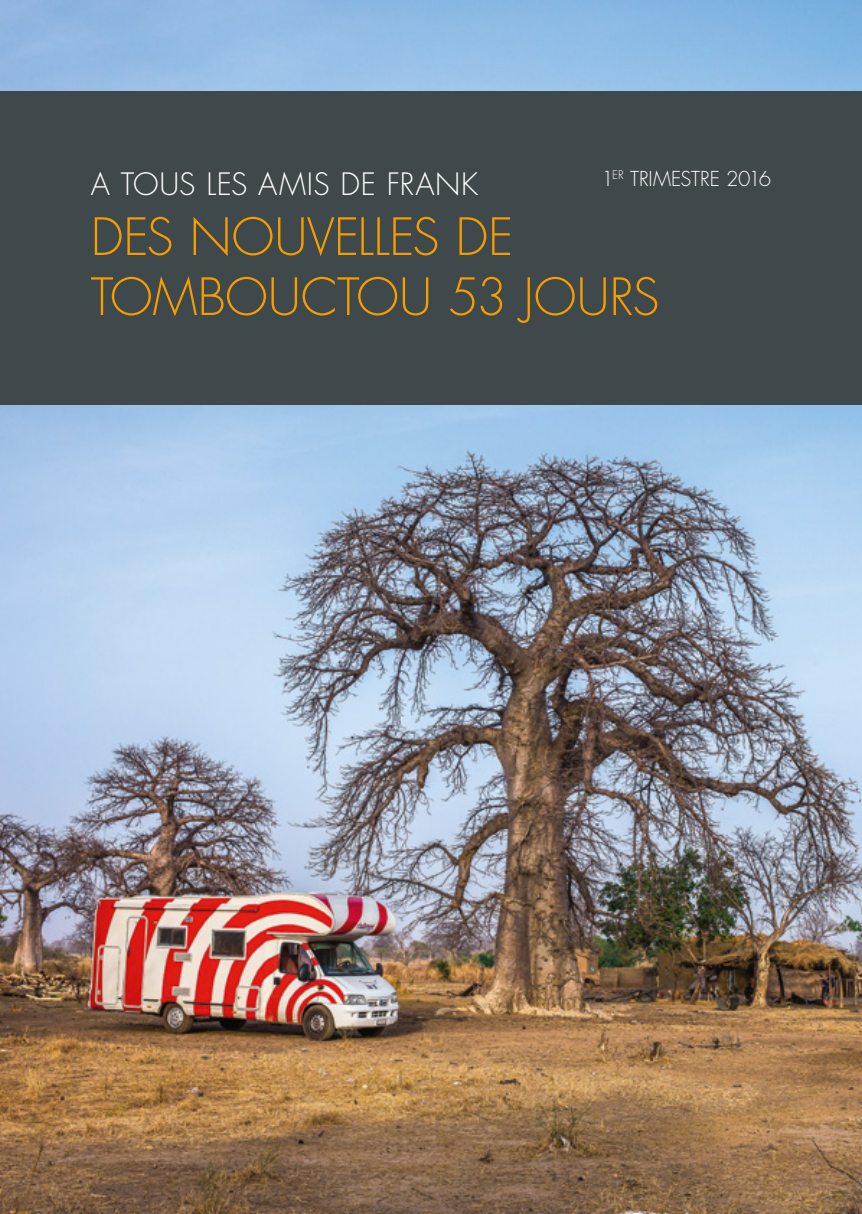
<style>
.page{position:relative;width:862px;height:1214px;background:#fff}
.page>*{position:absolute;margin:0;border:0;box-sizing:border-box;transform-origin:0 0}
.t1{font:300 50px "Futura Std";letter-spacing:-.01em;color:#f59c00}
.t2{font:300 30px "Futura Std";letter-spacing:.015em;color:#fff}
.t3{font:300 20px "Futura Std";letter-spacing:-.01em;color:#fff}
</style>
<div class="page">
<img style="left:0;top:405px;width:862px;height:808px">
<div style="left:0;top:91px;width:862px;height:314px;background:#3f484b"></div>
<p class="t3" style="left:601px;top:167px;width:171px">1<sup>ER</sup> TRIMESTRE 2016</p>
<p class="t2" style="left:91px;top:166px;width:389px">A TOUS LES AMIS DE FRANK</p>
<p class="t1" style="left:91px;top:206px;width:424px">DES NOUVELLES DE</p>
<p class="t1" style="left:91px;top:266px;width:570px">TOMBOUCTOU 53 JOURS</p>
</div>
